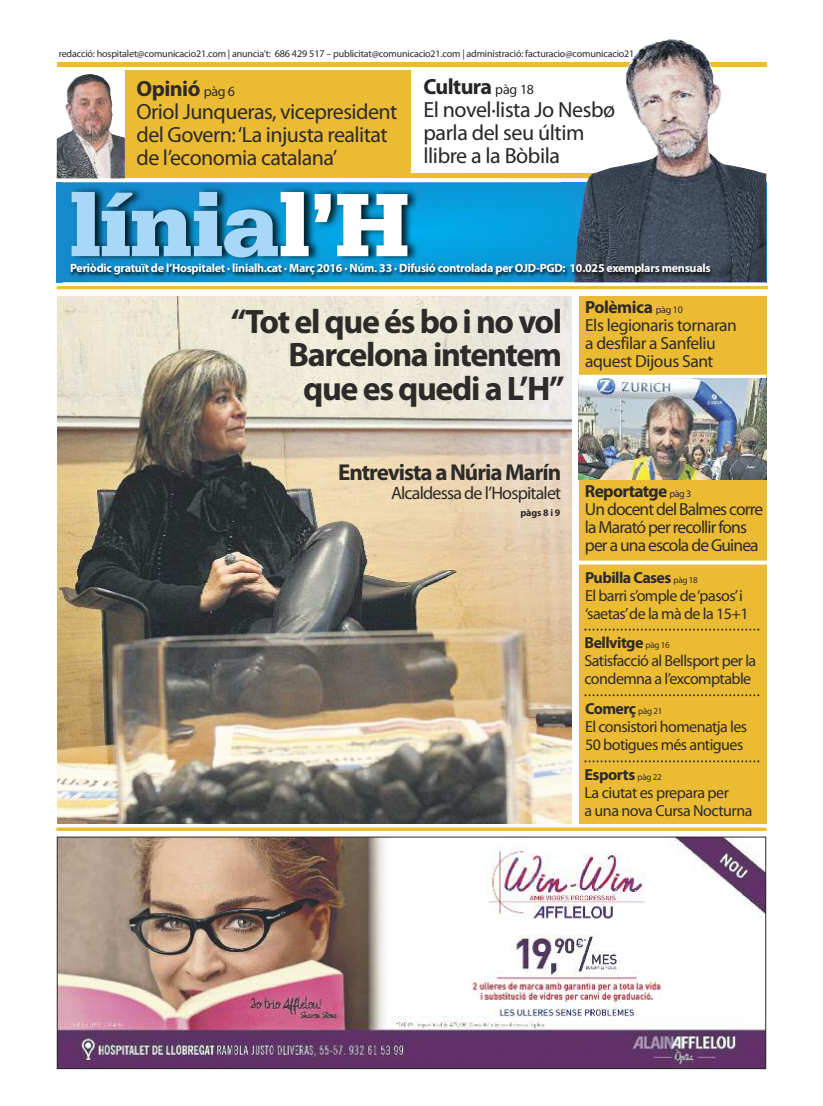
<style>
.page{position:relative;width:823px;height:1106px;background:#fff}
.page>*{position:absolute;margin:0;border:0;box-sizing:border-box;transform-origin:0 0}
.t1{font:900 95px "Serifa";letter-spacing:-.015em;color:#a7d8f7}
.t2{font:700 34px/33.5px "Myriad Pro";letter-spacing:-.04em;color:#2d2b29;text-align:right}
.t3{font:700 23px "Myriad Pro";letter-spacing:-.045em;color:#2d2b29}
.t4{font:22px/23px "Myriad Pro";letter-spacing:-.025em;color:#2d2b29}
.t5{font:22px/23px "Myriad Pro";letter-spacing:-.02em;color:#272627}
.t6{font:18px "Myriad Pro";letter-spacing:-.045em;color:#2d2b29}
.t7{font:17.5px/18px "Myriad Pro";letter-spacing:-.05em;color:#2d2b29}
.t8{font:17.5px/18px "Myriad Pro";letter-spacing:-.025em;color:#2d2b29}
.t9{font:16px/18px "Myriad Pro";letter-spacing:-.035em;color:#2d2b29}
.t10{font:700 12px "Myriad Pro";letter-spacing:-.025em;color:#fff}
.t11{font:10px "Myriad Pro";letter-spacing:-.015em;color:#272627}
.t12{font:700 10px "Myriad Pro";letter-spacing:.08em;color:#2d2b29}
.s1{font-size:10.2px}
.s2{font-weight:700}
.s3{font-size:14px}
.s4{color:#fff}
.s5{font-size:10px}
.s6{font-size:9px}
</style>
<div class="page">
<img style="left:59px;top:838px;width:704px;height:229px">
<div style="left:57px;top:836px;width:708px;height:233px;border:1px solid #272627"></div>
<hr style="left:57px;top:62px;width:709px;height:4px;background:#edbb34">
<svg style="left:57px;top:182px;width:517px;height:100px;background:#0f94d5"></svg>
<svg style="left:56px;top:170px;width:711px;height:11px"></svg>
<hr style="left:57px;top:828px;width:708px;height:3px;background:#edbb34">
<img style="left:574px;top:39px;width:191px;height:219px">
<div style="left:125px;top:70px;width:285px;height:107px;background:#ecbb34"></div>
<img style="left:57px;top:296px;width:514px;height:527px">
<div style="left:578px;top:296px;width:187px;height:527px;background:#ecbb34"></div>
<hr style="left:578px;top:375px;width:187px;height:4px;background:#fff">
<svg style="left:578px;top:560px;width:189px;height:4px"></svg>
<img style="left:578px;top:378px;width:187px;height:101px">
<svg style="left:584px;top:628px;width:174px;height:2px"></svg>
<svg style="left:584px;top:760px;width:174px;height:2px"></svg>
<svg style="left:584px;top:694px;width:174px;height:2px"></svg>
<img style="left:62px;top:172px;width:498px;height:133px">
<img style="left:62px;top:182px;width:498px;height:100px">
<img style="left:125px;top:173px;width:435px;height:5px">
<img style="left:125px;top:172px;width:285px;height:5px">
<img style="left:65px;top:258px;width:703px;height:33px">
<svg style="left:765px;top:258px;width:1px;height:24px"></svg>
<img style="left:560px;top:258px;width:14px;height:24px">
<img style="left:560px;top:286px;width:207px;height:3px">
<img style="left:574px;top:258px;width:191px;height:24px">
<img style="left:57px;top:74px;width:68px;height:104px">
<p class="t11" style="left:59px;top:50px;width:596px">redacció: hospitalet@comunicacio21.com | anuncia’t: <span class="s1">686 429 517</span> – publicitat@comunicacio21.com | administració: facturacio@comunicacio21.com</p>
<h3 class="t5" style="left:423px;top:77px;width:193px"><span class="s2">Cultura</span> <span class="s3">pàg 18<br></span>El novel·lista Jo Nesbø parla del seu últim llibre a la Bòbila</h3>
<h3 class="t4" style="left:136px;top:78px;width:262px"><span class="s2">Opinió</span> <span class="s3">pàg 6<br></span>Oriol Junqueras, vicepresident del Govern:‘La injusta realitat de l’economia catalana’</h3>
<h1 class="t1" style="left:69px;top:192px;width:341px">línia<span class="s4">l’H</span></h1>
<p class="t10" style="left:70px;top:263px;width:641px">Periòdic gratuït de l’Hospitalet · linialh.cat · Març 2016 · Núm. 33 · Difusió controlada per OJD-PGD: 10.025 exemplars mensuals</p>
<h2 class="t2" style="left:231px;top:307px;width:335px">“Tot el que és bo i no vol<br>Barcelona intentem que es quedi a L’H”</h2>
<p class="t8" style="left:584px;top:299px;width:153px"><span class="s2">Polèmica</span> <span class="s5">pàg 10<br></span>Els legionaris tornaran a desfilar a Sanfeliu aquest Dijous Sant</p>
<h3 class="t3" style="left:338px;top:464px;width:224px">Entrevista a Núria Marín</h3>
<p class="t6" style="left:391px;top:486px;width:171px">Alcaldessa de l’Hospitalet</p>
<p class="t12" style="left:520px;top:508px;width:41px">pàgs8i9</p>
<p class="t7" style="left:584px;top:483px;width:179px"><span class="s2">Reportatge</span> <span class="s5">pàg 3<br></span>Un docent del Balmes corre la Marató per recollir fons per a una escola de Guinea</p>
<p class="t9" style="left:584px;top:569px;width:165px"><span class="s2">Pubilla Cases</span> <span class="s6">pàg 18<br></span>El barri s’omple de‘pasos’i ‘saetas’de la mà de la 15+1</p>
<p class="t9" style="left:584px;top:635px;width:173px"><span class="s2">Bellvitge</span> <span class="s6">pàg 16<br></span>Satisfacció al Bellsport per la condemna a l’excomptable</p>
<p class="t9" style="left:584px;top:701px;width:164px"><span class="s2">Comerç</span> <span class="s6">pàg 21<br></span>El consistori homenatja les<br>50 botigues més antigues</p>
<p class="t9" style="left:584px;top:767px;width:169px"><span class="s2">Esports</span> <span class="s6">pàg 22<br></span>La ciutat es prepara per<br>a una nova Cursa Nocturna</p>
</div>
